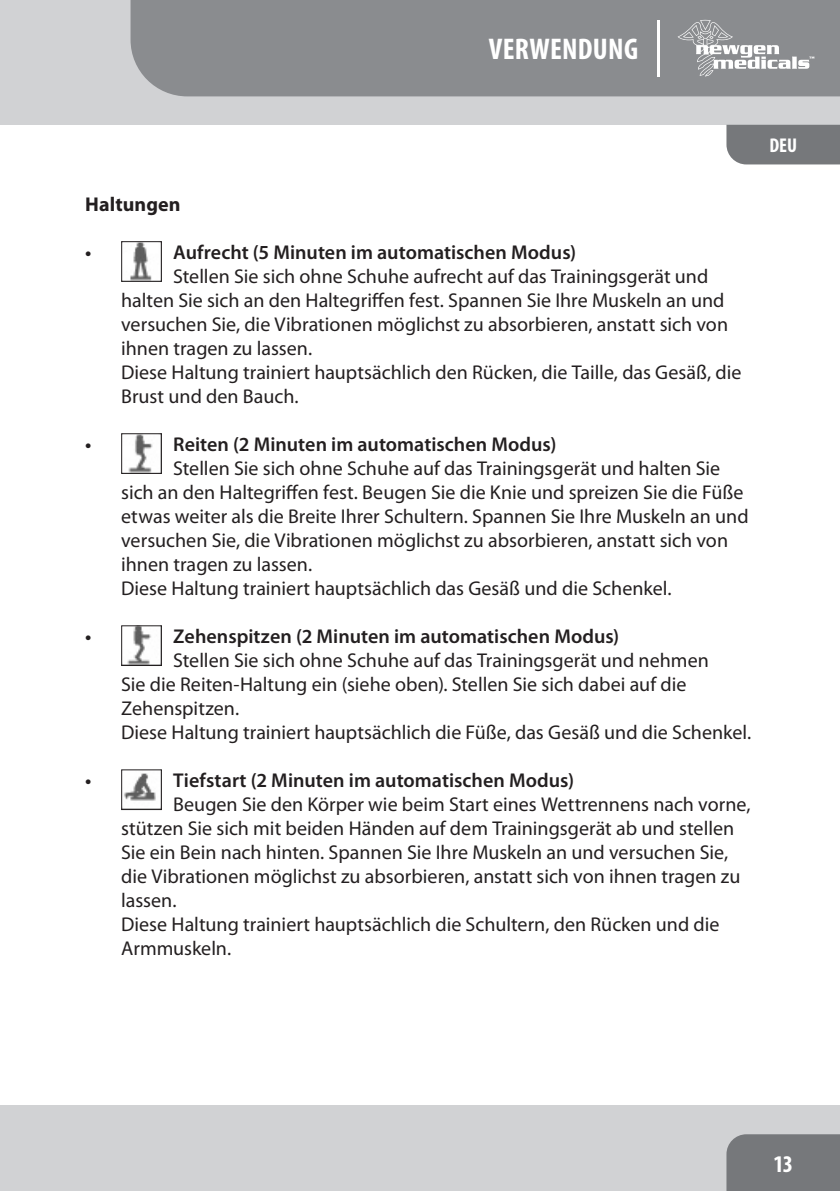
<style>
.page{position:relative;width:840px;height:1191px;background:#fff}
.page>*{position:absolute;margin:0;border:0;box-sizing:border-box;transform-origin:0 0}
.t1{font:700 condensed 30px "Myriad Pro";letter-spacing:.01em;color:#fff}
.t2{font:700 condensed 24px "Myriad Pro";color:#fff}
.t3{font:20px/24px "Myriad Pro";color:#231f20}
.t4{font:600 20px "Myriad Pro";color:#231f20}
.t5{font:700 20px "Myriad Pro";letter-spacing:.005em;color:#231f20}
.t6{font:700 condensed 20px "Myriad Pro";color:#fff}
</style>
<div class="page">
<div style="left:0;top:1106px;width:839px;height:85px;background:#d1d2d4"></div>
<div style="left:0;top:0;width:839px;height:125px;background:#d1d2d4"></div>
<div style="left:130px;top:0;width:709px;height:96px;background:#8a8c8f"></div>
<div style="left:726px;top:1134px;width:113px;height:57px;background:#76787b"></div>
<div style="left:726px;top:125px;width:113px;height:39px;background:#76787b"></div>
<svg style="left:677px;top:20px;width:137px;height:57px;background:#a0a2a4"></svg>
<hr style="left:656px;top:20px;width:3px;height:57px;background:#fff">
<img style="left:130px;top:243px;width:22px;height:37px">
<div style="left:121px;top:241px;width:41px;height:41px;border:1px solid #231f20"></div>
<img style="left:128px;top:435px;width:25px;height:37px">
<div style="left:121px;top:433px;width:41px;height:41px;border:1px solid #231f20"></div>
<img style="left:127px;top:627px;width:24px;height:37px">
<div style="left:121px;top:625px;width:41px;height:41px;border:1px solid #231f20"></div>
<img style="left:124px;top:773px;width:32px;height:28px">
<div style="left:121px;top:769px;width:41px;height:41px;border:1px solid #231f20"></div>
<h1 class="t1" style="left:488px;top:31px;width:151px">VERWENDUNG</h1>
<p class="t5" style="left:85px;top:191px;width:97px">Haltungen</p>
<p class="t4" style="left:85px;top:240px;width:8px">•</p>
<p class="t4" style="left:173px;top:240px;width:404px">Aufrecht (5 Minuten im automatischen Modus)</p>
<p class="t3" style="left:121px;top:264px;width:621px;text-indent:52px">Stellen Sie sich ohne Schuhe aufrecht auf das Trainingsgerät und halten Sie sich an den Haltegriffen fest. Spannen Sie Ihre Muskeln an und versuchen Sie, die Vibrationen möglichst zu absorbieren, anstatt sich von ihnen tragen zu lassen.<br>Diese Haltung trainiert hauptsächlich den Rücken, die Taille, das Gesäß, die Brust und den Bauch.</p>
<p class="t4" style="left:85px;top:432px;width:8px">•</p>
<p class="t4" style="left:173px;top:432px;width:384px">Reiten (2 Minuten im automatischen Modus)</p>
<p class="t3" style="left:121px;top:456px;width:628px;text-indent:52px">Stellen Sie sich ohne Schuhe auf das Trainingsgerät und halten Sie sich an den Haltegriffen fest. Beugen Sie die Knie und spreizen Sie die Füße etwas weiter als die Breite Ihrer Schultern. Spannen Sie Ihre Muskeln an und versuchen Sie, die Vibrationen möglichst zu absorbieren, anstatt sich von ihnen tragen zu lassen.<br>Diese Haltung trainiert hauptsächlich das Gesäß und die Schenkel.</p>
<p class="t4" style="left:85px;top:624px;width:8px">•</p>
<p class="t4" style="left:173px;top:624px;width:447px">Zehenspitzen (2 Minuten im automatischen Modus)</p>
<p class="t3" style="left:121px;top:648px;width:631px;text-indent:52px">Stellen Sie sich ohne Schuhe auf das Trainingsgerät und nehmen<br>Sie die Reiten-Haltung ein (siehe oben). Stellen Sie sich dabei auf die Zehenspitzen.<br>Diese Haltung trainiert hauptsächlich die Füße, das Gesäß und die Schenkel.</p>
<p class="t4" style="left:85px;top:768px;width:8px">•</p>
<p class="t4" style="left:173px;top:768px;width:402px">Tiefstart (2 Minuten im automatischen Modus)</p>
<p class="t3" style="left:121px;top:792px;width:630px;text-indent:52px">Beugen Sie den Körper wie beim Start eines Wettrennens nach vorne, stützen Sie sich mit beiden Händen auf dem Trainingsgerät ab und stellen Sie ein Bein nach hinten. Spannen Sie Ihre Muskeln an und versuchen Sie, die Vibrationen möglichst zu absorbieren, anstatt sich von ihnen tragen zu lassen.<br>Diese Haltung trainiert hauptsächlich die Schultern, den Rücken und die Armmuskeln.</p>
<p class="t6" style="left:769px;top:133px;width:29px">DEU</p>
<p class="t2" style="left:773px;top:1148px;width:21px">13</p>
</div>
